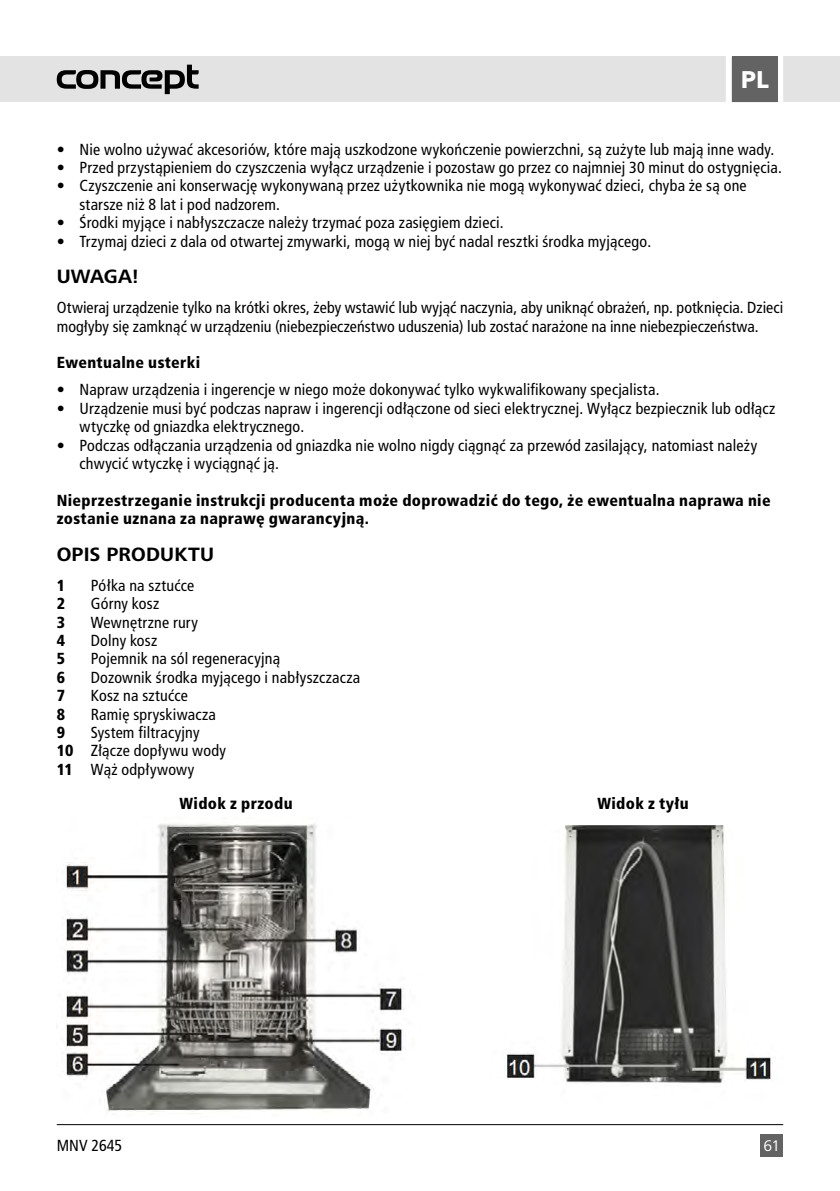
<style>
.page{position:relative;width:840px;height:1191px;background:#fff}
.page>*{position:absolute;margin:0;border:0;box-sizing:border-box;transform-origin:0 0}
.t1{font:700 24px "Avenir Next";color:#fff}
.t2{font:700 20px "Frutiger Next LTW1 G";letter-spacing:.01em;color:#000}
.t3{font:condensed 16px/18.4px "Frutiger CE";letter-spacing:.01em;color:#000}
.t4{font:900 condensed 16px/18.4px "Frutiger CE";letter-spacing:.025em;color:#000}
.t5{font:16px "Frutiger Next LTW1 G";color:#fff}
.s1{font-weight:900}
</style>
<div class="page">
<div style="left:0;top:57px;width:839px;height:45px;background:#e3e3e3"></div>
<div style="left:760px;top:1134px;width:22px;height:23px;background:#646363"></div>
<hr style="left:57px;top:1124px;width:725px;height:1px;background:#000">
<svg style="left:57px;top:65px;width:141px;height:29px"></svg>
<svg style="left:722px;top:56px;width:63px;height:47px"></svg>
<div style="left:731px;top:57px;width:45px;height:45px;background:#646363"></div>
<img style="left:62px;top:823px;width:344px;height:291px">
<img style="left:506px;top:825px;width:265px;height:259px">
<h1 class="t1" style="left:737px;top:59px;width:33px">CZ</h1>
<h1 class="t1" style="left:740px;top:59px;width:29px">PL</h1>
<p class="t3" style="left:57px;top:140px;width:718px">• Nie wolno używać akcesoriów, które mają uszkodzone wykończenie powierzchni, są zużyte lub mają inne wady.</p>
<p class="t3" style="left:57px;top:158px;width:726px">• Przed przystąpieniem do czyszczenia wyłącz urządzenie i pozostaw go przez co najmniej 30 minut do ostygnięcia.</p>
<p class="t3" style="left:79px;top:177px;width:668px;text-indent:-23px">• Czyszczenie ani konserwację wykonywaną przez użytkownika nie mogą wykonywać dzieci, chyba że są one starsze niż 8 lat i pod nadzorem.</p>
<p class="t3" style="left:57px;top:214px;width:448px">• Środki myjące i nabłyszczacze należy trzymać poza zasięgiem dzieci.</p>
<p class="t3" style="left:57px;top:232px;width:595px">• Trzymaj dzieci z dala od otwartej zmywarki, mogą w niej być nadal resztki środka myjącego.</p>
<p class="t2" style="left:57px;top:265px;width:83px">UWAGA!</p>
<p class="t3" style="left:57px;top:299px;width:727px">Otwieraj urządzenie tylko na krótki okres, żeby wstawić lub wyjąć naczynia, aby uniknąć obrażeń, np. potknięcia. Dzieci mogłyby się zamknąć w urządzeniu (niebezpieczeństwo uduszenia) lub zostać narażone na inne niebezpieczeństwa.</p>
<p class="t4" style="left:57px;top:354px;width:145px">Ewentualne usterki</p>
<p class="t3" style="left:57px;top:381px;width:604px">• Napraw urządzenia i ingerencje w niego może dokonywać tylko wykwalifikowany specjalista.</p>
<p class="t3" style="left:79px;top:399px;width:697px;text-indent:-23px">• Urządzenie musi być podczas napraw i ingerencji odłączone od sieci elektrycznej. Wyłącz bezpiecznik lub odłącz wtyczkę od gniazdka elektrycznego.</p>
<p class="t3" style="left:79px;top:436px;width:678px;text-indent:-23px">• Podczas odłączania urządzenia od gniazdka nie wolno nigdy ciągnąć za przewód zasilający, natomiast należy chwycić wtyczkę i wyciągnąć ją.</p>
<p class="t4" style="left:57px;top:491px;width:715px">Nieprzestrzeganie instrukcji producenta może doprowadzić do tego, że ewentualna naprawa nie zostanie uznana za naprawę gwarancyjną.</p>
<p class="t2" style="left:57px;top:543px;width:159px">OPIS PRODUKTU</p>
<p class="t4" style="left:57px;top:576px;width:10px">1</p>
<p class="t3" style="left:91px;top:576px;width:105px">Półka na sztućce</p>
<p class="t4" style="left:57px;top:594px;width:10px">2</p>
<p class="t3" style="left:91px;top:594px;width:70px">Górny kosz</p>
<p class="t4" style="left:57px;top:613px;width:10px">3</p>
<p class="t3" style="left:91px;top:613px;width:108px">Wewnętrzne rury</p>
<p class="t4" style="left:57px;top:631px;width:10px">4</p>
<p class="t3" style="left:91px;top:631px;width:68px">Dolny kosz</p>
<p class="t4" style="left:57px;top:650px;width:10px">5</p>
<p class="t3" style="left:91px;top:650px;width:191px">Pojemnik na sól regeneracyjną</p>
<p class="t4" style="left:57px;top:668px;width:10px">6</p>
<p class="t3" style="left:91px;top:668px;width:271px">Dozownik środka myjącego i nabłyszczacza</p>
<p class="t4" style="left:57px;top:686px;width:10px">7</p>
<p class="t3" style="left:91px;top:686px;width:99px">Kosz na sztućce</p>
<p class="t4" style="left:57px;top:705px;width:10px">8</p>
<p class="t3" style="left:91px;top:705px;width:126px">Ramię spryskiwacza</p>
<p class="t4" style="left:57px;top:723px;width:10px">9</p>
<p class="t3" style="left:57px;top:723px;width:171px;text-indent:34px">System filtracyjny<br><span class="s1">10</span> Złącze dopływu wody<br><span class="s1">11</span> Wąż odpływowy</p>
<p class="t4" style="left:179px;top:794px;width:114px">Widok z przodu</p>
<p class="t4" style="left:597px;top:794px;width:93px">Widok z tyłu</p>
<p class="t3" style="left:57px;top:1136px;width:67px">MNV 2645</p>
<p class="t5" style="left:763px;top:1137px;width:18px">61</p>
</div>
